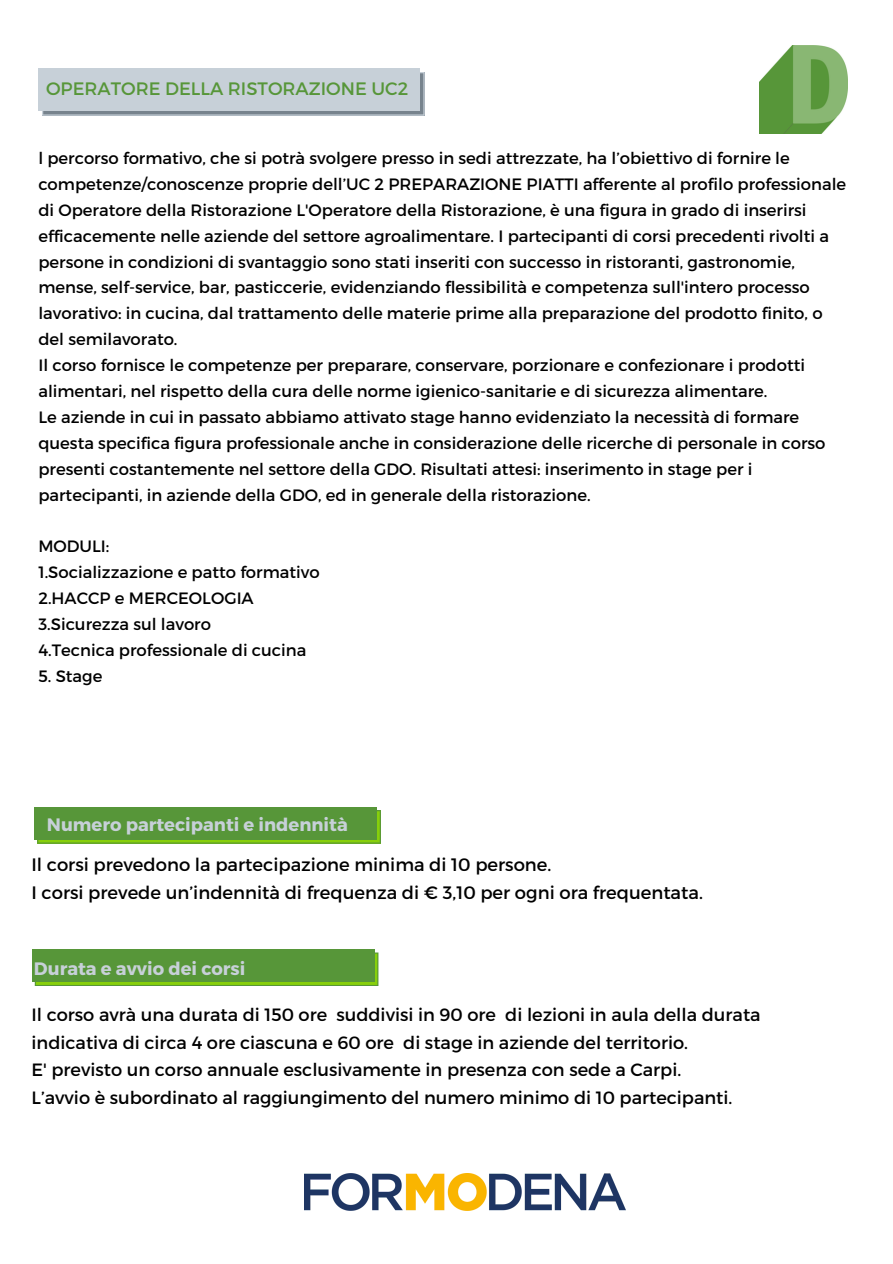
<style>
.page{position:relative;width:893px;height:1264px;background:#fff}
.page>*{position:absolute;margin:0;border:0;box-sizing:border-box;transform-origin:0 0}
.t1{font:18px "Montserrat";color:#000}
.t2{font:700 18px "Montserrat";color:#c7d0d8}
.t3{font:18px "Montserrat";color:#579639}
.t4{font:17.85px/27.8px "Montserrat";color:#000}
.t5{font:16.5px/25.8px "Montserrat";color:#000}
</style>
<div class="page">
<img style="left:304px;top:1173px;width:321px;height:37px">
<img style="left:759px;top:45px;width:88px;height:88px">
<svg style="left:37px;top:810px;width:344px;height:33px;background:#74b91c"></svg>
<div style="left:34px;top:806px;width:342px;height:33px;background:#579639"></div>
<svg style="left:35px;top:952px;width:343px;height:34px;background:#73b71e"></svg>
<div style="left:32px;top:949px;width:342px;height:32px;background:#579639"></div>
<svg style="left:42px;top:72px;width:382px;height:44px;background:#8b96a0"></svg>
<div style="left:38px;top:68px;width:382px;height:43px;background:#c7d0d8"></div>
<p class="t3" style="left:46px;top:77px;width:364px">OPERATORE DELLA RISTORAZIONE UC2</p>
<p class="t5" style="left:38px;top:144px;width:809px">l percorso formativo, che si potrà svolgere presso in sedi attrezzate, ha l’obiettivo di fornire le competenze/conoscenze proprie dell’UC 2 PREPARAZIONE PIATTI afferente al profilo professionale di Operatore della Ristorazione L'Operatore della Ristorazione, è una figura in grado di inserirsi efficacemente nelle aziende del settore agroalimentare. I partecipanti di corsi precedenti rivolti a persone in condizioni di svantaggio sono stati inseriti con successo in ristoranti, gastronomie, mense, self-service, bar, pasticcerie, evidenziando flessibilità e competenza sull'intero processo lavorativo: in cucina, dal trattamento delle materie prime alla preparazione del prodotto finito, o del semilavorato.</p>
<p class="t5" style="left:38px;top:351px;width:768px">Il corso fornisce le competenze per preparare, conservare, porzionare e confezionare i prodotti alimentari, nel rispetto della cura delle norme igienico-sanitarie e di sicurezza alimentare.</p>
<p class="t5" style="left:38px;top:403px;width:788px">Le aziende in cui in passato abbiamo attivato stage hanno evidenziato la necessità di formare questa specifica figura professionale anche in considerazione delle ricerche di personale in corso presenti costantemente nel settore della GDO. Risultati attesi: inserimento in stage per i partecipanti, in aziende della GDO, ed in generale della ristorazione.</p>
<p class="t5" style="left:38px;top:532px;width:72px">MODULI:</p>
<p class="t5" style="left:38px;top:558px;width:283px">1.Socializzazione e patto formativo</p>
<p class="t5" style="left:38px;top:584px;width:217px">2.HACCP e MERCEOLOGIA</p>
<p class="t5" style="left:38px;top:610px;width:174px">3.Sicurezza sul lavoro</p>
<p class="t5" style="left:38px;top:636px;width:269px">4.Tecnica professionale di cucina</p>
<p class="t5" style="left:38px;top:662px;width:65px">5. Stage</p>
<p class="t2" style="left:47px;top:813px;width:302px">Numero partecipanti e indennità</p>
<p class="t1" style="left:32px;top:852px;width:521px">Il corsi prevedono la partecipazione minima di 10 persone.</p>
<p class="t1" style="left:32px;top:880px;width:673px">I corsi prevede un’indennità di frequenza di € 3,10 per ogni ora frequentata.</p>
<p class="t2" style="left:34px;top:956px;width:213px">Durata e avvio dei corsi</p>
<p class="t4" style="left:32px;top:999px;width:730px">Il corso avrà una durata di 150 ore suddivisi in 90 ore di lezioni in aula della durata indicativa di circa 4 ore ciascuna e 60 ore di stage in aziende del territorio.</p>
<p class="t4" style="left:32px;top:1055px;width:651px">E' previsto un corso annuale esclusivamente in presenza con sede a Carpi.</p>
<p class="t4" style="left:32px;top:1083px;width:702px">L’avvio è subordinato al raggiungimento del numero minimo di 10 partecipanti.</p>
</div>
